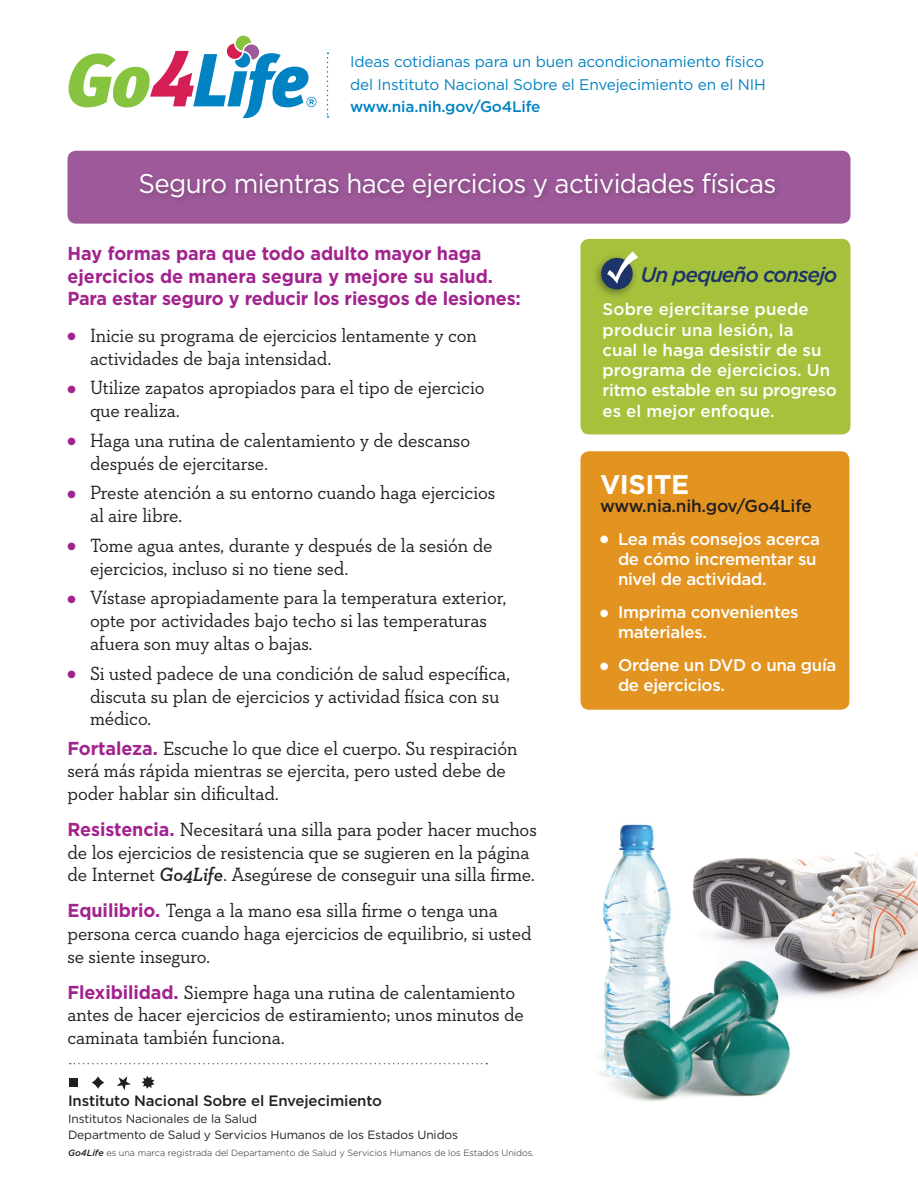
<style>
.page{position:relative;width:918px;height:1188px;background:#fff}
.page>*{position:absolute;margin:0;border:0;box-sizing:border-box;transform-origin:0 0}
.t1{font:27px "Gotham";letter-spacing:-.025em;color:#fff;scale:.96 1}
.t2{font:700 27px "Gotham";letter-spacing:-.015em;color:#fff}
.t3{font:italic 500 21px "Gotham";letter-spacing:-.05em;color:#1c3468}
.t4{font:19.5px/22.8px "Neutraface Slab Text";letter-spacing:-.01em;color:#231f20;scale:.96 1}
.t5{font:700 18.75px/22.6px "Gotham";color:#a2238e;scale:.96 1}
.t6{font:500 17.25px "Gotham";letter-spacing:-.015em;color:#231f20}
.t7{font:500 16.8px/20.2px "Gotham";color:#fff}
.t8{font:500 16.8px/20.2px "Gotham";letter-spacing:-.02em;color:#fff}
.t9{font:15.3px/22.5px "Gotham";letter-spacing:-.01em;color:#0082c3;text-align:justify}
.t10{font:500 15px "Gotham";letter-spacing:-.01em;color:#231f20}
.t11{font:12px/16.5px "Gotham";letter-spacing:-.01em;color:#231f20}
.t12{font:300 9px "Gotham";color:#231f20}
.s1{font-weight:500}
.s2{color:#a2238e}
.s3{font-family:"Gotham";font-weight:700;font-size:18.75px;color:#a2238e}
.s4{font-weight:600;font-style:italic}
.s5{font-weight:500;font-style:italic}
</style>
<div class="page">
<svg style="left:327px;top:52px;width:1px;height:66px"></svg>
<svg style="left:69px;top:36px;width:247px;height:82px"></svg>
<div style="left:67px;top:151px;width:783px;height:73px;background:#9e599a;border-radius:9px"></div>
<div style="left:136px;top:169px;width:646px;height:36px;background:#9a5796"></div>
<img style="left:600px;top:824px;width:318px;height:277px">
<div style="left:580px;top:239px;width:271px;height:195px;background:#a6c23d;border-radius:9px"></div>
<div style="left:592px;top:253px;width:47px;height:47px;background:#231f20;opacity:.5"></div>
<div style="left:601px;top:258px;width:32px;height:31px;background:#1c3468;border-radius:50%"></div>
<svg style="left:607px;top:251px;width:31px;height:33px"></svg>
<div style="left:580px;top:451px;width:269px;height:259px;background:#e3931f;border-radius:9px"></div>
<svg style="left:142px;top:1076px;width:12px;height:13px"></svg>
<div style="left:69px;top:1079px;width:8px;height:8px;background:#231f20"></div>
<svg style="left:92px;top:1076px;width:12px;height:13px"></svg>
<svg style="left:117px;top:1076px;width:14px;height:14px"></svg>
<svg style="left:70px;top:1063px;width:417px;height:1px"></svg>
<p class="t9" style="left:350px;top:50px;width:417px">Ideas cotidianas para un buen acondicionamiento físico del Instituto Nacional Sobre el Envejecimiento en el NIH <span class="s1">www.nia.nih.gov/Go4Life</span></p>
<h1 class="t1" style="left:139px;top:169px;width:666px">Seguro mientras hace ejercicios y actividades físicas</h1>
<h2 class="t5" style="left:68px;top:242px;width:474px">Hay formas para que todo adulto mayor haga ejercicios de manera segura y mejore su salud.<br>Para estar seguro y reducir los riesgos de lesiones:</h2>
<p class="t4" style="left:90px;top:323px;width:405px;text-indent:-22px"><span class="s2">●</span> Inicie su programa de ejercicios lentamente y con actividades de baja intensidad.</p>
<p class="t4" style="left:90px;top:376px;width:413px;text-indent:-22px"><span class="s2">●</span> Utilize zapatos apropiados para el tipo de ejercicio que realiza.</p>
<p class="t4" style="left:90px;top:428px;width:397px;text-indent:-22px"><span class="s2">●</span> Haga una rutina de calentamiento y de descanso después de ejercitarse.</p>
<p class="t4" style="left:90px;top:481px;width:424px;text-indent:-22px"><span class="s2">●</span> Preste atención a su entorno cuando haga ejercicios al aire libre.</p>
<p class="t4" style="left:90px;top:533px;width:421px;text-indent:-22px"><span class="s2">●</span> Tome agua antes, durante y después de la sesión de ejercicios, incluso si no tiene sed.</p>
<p class="t4" style="left:90px;top:586px;width:435px;text-indent:-22px"><span class="s2">●</span> Vístase apropiadamente para la temperatura exterior, opte por actividades bajo techo si las temperaturas afuera son muy altas o bajas.</p>
<p class="t4" style="left:90px;top:661px;width:439px;text-indent:-22px"><span class="s2">●</span> Si usted padece de una condición de salud específica, discuta su plan de ejercicios y actividad física con su médico.</p>
<h2 class="t4" style="left:68px;top:736px;width:470px"><span class="s3">Fortaleza.</span> Escuche lo que dice el cuerpo. Su respiración</h2>
<p class="t4" style="left:67px;top:759px;width:458px">será más rápida mientras se ejercita, pero usted debe de poder hablar sin dificultad.</p>
<h2 class="t4" style="left:68px;top:818px;width:490px"><span class="s3">Resistencia.</span> Necesitará una silla para poder hacer muchos</h2>
<p class="t4" style="left:67px;top:840px;width:489px">de los ejercicios de resistencia que se sugieren en la página de Internet <span class="s4">Go4Life</span>. Asegúrese de conseguir una silla firme.</p>
<h2 class="t4" style="left:68px;top:899px;width:450px"><span class="s3">Equilibrio.</span> Tenga a la mano esa silla firme o tenga una</h2>
<p class="t4" style="left:67px;top:922px;width:485px">persona cerca cuando haga ejercicios de equilibrio, si usted se siente inseguro.</p>
<h2 class="t4" style="left:68px;top:980px;width:468px"><span class="s3">Flexibilidad.</span> Siempre haga una rutina de calentamiento</h2>
<p class="t4" style="left:68px;top:1003px;width:477px">antes de hacer ejercicios de estiramiento; unos minutos de caminata también funciona.</p>
<p class="t10" style="left:68px;top:1092px;width:315px">Instituto Nacional Sobre el Envejecimiento</p>
<p class="t11" style="left:68px;top:1110px;width:392px">Institutos Nacionales de la Salud<br>Departmento de Salud y Servicios Humanos de los Estados Unidos</p>
<p class="t12" style="left:68px;top:1148px;width:468px"><span class="s5">Go4Life</span> es una marca registrada del Departamento de Salud y Servicios Humanos de los Estados Unidos.</p>
<h2 class="t3" style="left:640px;top:262px;width:199px">Un pequeño consejo</h2>
<p class="t7" style="left:603px;top:299px;width:236px">Sobre ejercitarse puede producir una lesión, la<br>cual le haga desistir de su programa de ejercicios. Un ritmo estable en su progreso es el mejor enfoque.</p>
<h2 class="t2" style="left:600px;top:469px;width:91px">VISITE</h2>
<h2 class="t6" style="left:600px;top:496px;width:213px">www.nia.nih.gov/Go4Life</h2>
<p class="t8" style="left:618px;top:528px;width:204px;text-indent:-18px">● Lea más consejos acerca de cómo incrementar su nivel de actividad.</p>
<p class="t8" style="left:618px;top:602px;width:182px;text-indent:-18px">● Imprima convenientes materiales.</p>
<p class="t8" style="left:618px;top:655px;width:220px;text-indent:-18px">● Ordene un DVD o una guía de ejercicios.</p>
</div>
